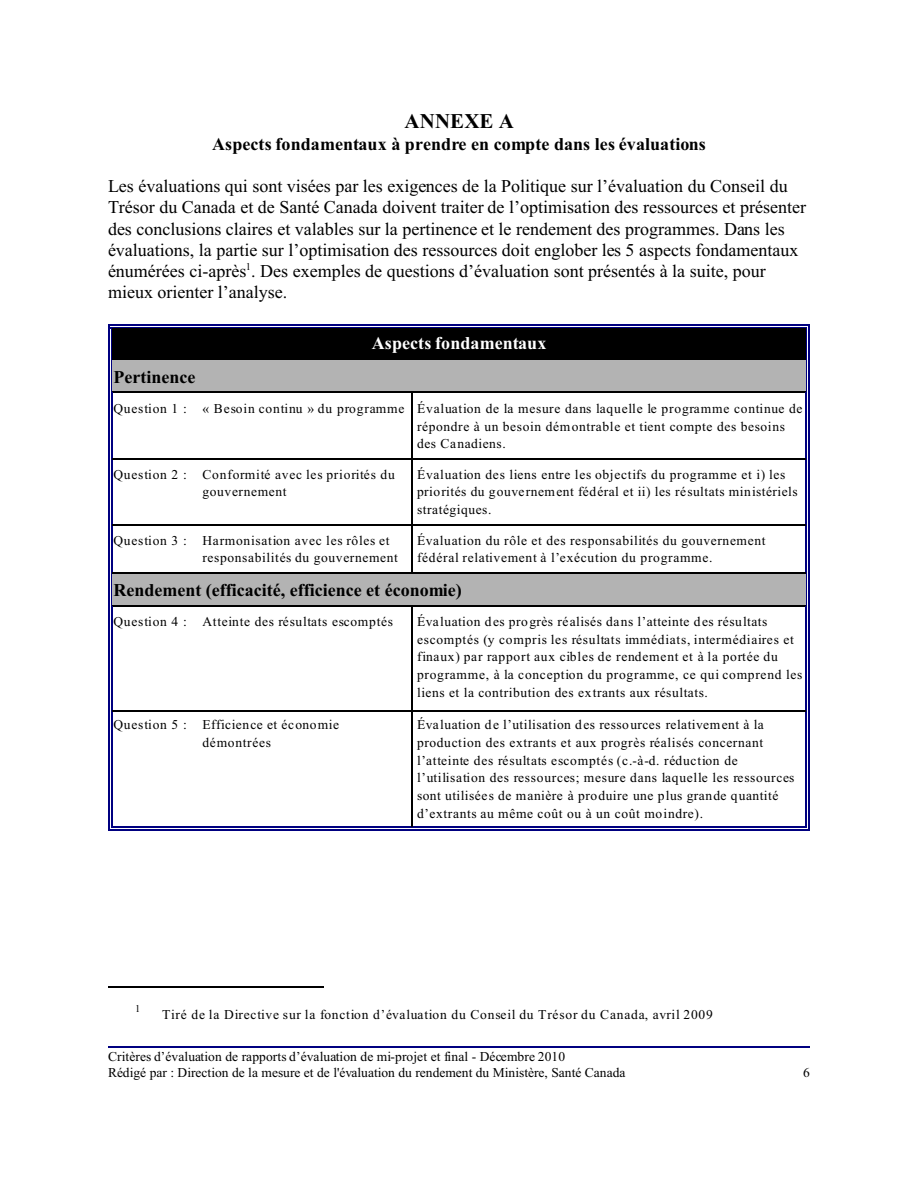
<style>
.page{position:relative;width:918px;height:1188px;background:#fff}
.page>*{position:absolute;margin:0;border:0;box-sizing:border-box;transform-origin:0 0}
.t1{font:700 21px "Times New Roman";letter-spacing:.005em;color:#000}
.t2{font:18px/21.3px "Times New Roman";color:#000}
.t3{font:700 18px "Times New Roman";color:#000}
.t4{font:700 18px "Times New Roman";letter-spacing:.005em;color:#fff}
.t5{font:13.5px/17.7px "Times New Roman";letter-spacing:.045em;color:#000}
.t6{font:13.5px/15.9px "Times New Roman";color:#000}
.t7{font:10.5px "Times New Roman";color:#000}
</style>
<div class="page">
<hr style="left:108px;top:986px;width:216px;height:1px;background:#000">
<hr style="left:108px;top:1046px;width:702px;height:2px;background:#000080">
<hr style="left:111px;top:327px;width:1px;height:33px;background:#000080">
<hr style="left:806px;top:327px;width:1px;height:33px;background:#000080">
<hr style="left:111px;top:327px;width:696px;height:1px;background:#000080">
<hr style="left:108px;top:324px;width:1px;height:36px;background:#000080">
<hr style="left:809px;top:324px;width:1px;height:36px;background:#000080">
<hr style="left:108px;top:324px;width:702px;height:1px;background:#000080">
<div style="left:112px;top:328px;width:694px;height:32px;background:#000"></div>
<hr style="left:111px;top:360px;width:1px;height:32px;background:#000080">
<hr style="left:806px;top:360px;width:1px;height:32px;background:#000080">
<hr style="left:108px;top:360px;width:1px;height:32px;background:#000080">
<hr style="left:809px;top:360px;width:1px;height:32px;background:#000080">
<div style="left:112px;top:360px;width:694px;height:32px;background:#b3b3b3"></div>
<hr style="left:112px;top:391px;width:694px;height:1px;background:#000">
<hr style="left:111px;top:392px;width:1px;height:66px;background:#000080">
<hr style="left:108px;top:392px;width:1px;height:66px;background:#000080">
<hr style="left:806px;top:392px;width:1px;height:66px;background:#000080">
<hr style="left:809px;top:392px;width:1px;height:66px;background:#000080">
<hr style="left:412px;top:392px;width:1px;height:66px;background:#000">
<hr style="left:111px;top:458px;width:1px;height:66px;background:#000080">
<hr style="left:108px;top:458px;width:1px;height:66px;background:#000080">
<hr style="left:112px;top:458px;width:300px;height:2px;background:#000">
<hr style="left:806px;top:458px;width:1px;height:66px;background:#000080">
<hr style="left:809px;top:458px;width:1px;height:66px;background:#000080">
<hr style="left:412px;top:458px;width:1px;height:66px;background:#000">
<hr style="left:412px;top:458px;width:394px;height:2px;background:#000">
<hr style="left:111px;top:524px;width:1px;height:48px;background:#000080">
<hr style="left:108px;top:524px;width:1px;height:48px;background:#000080">
<hr style="left:112px;top:524px;width:300px;height:1px;background:#000">
<hr style="left:806px;top:524px;width:1px;height:48px;background:#000080">
<hr style="left:809px;top:524px;width:1px;height:48px;background:#000080">
<hr style="left:412px;top:524px;width:1px;height:48px;background:#000">
<hr style="left:412px;top:524px;width:394px;height:1px;background:#000">
<hr style="left:111px;top:572px;width:1px;height:34px;background:#000080">
<hr style="left:108px;top:572px;width:1px;height:34px;background:#000080">
<div style="left:112px;top:572px;width:300px;height:34px;background:#b3b3b3"></div>
<hr style="left:112px;top:572px;width:300px;height:2px;background:#000">
<hr style="left:112px;top:605px;width:300px;height:1px;background:#000">
<hr style="left:806px;top:572px;width:1px;height:34px;background:#000080">
<hr style="left:809px;top:572px;width:1px;height:34px;background:#000080">
<div style="left:412px;top:572px;width:394px;height:34px;background:#b3b3b3"></div>
<hr style="left:412px;top:572px;width:394px;height:2px;background:#000">
<hr style="left:412px;top:605px;width:394px;height:1px;background:#000">
<hr style="left:111px;top:607px;width:1px;height:103px;background:#000080">
<hr style="left:108px;top:607px;width:1px;height:103px;background:#000080">
<hr style="left:806px;top:607px;width:1px;height:103px;background:#000080">
<hr style="left:809px;top:607px;width:1px;height:103px;background:#000080">
<hr style="left:412px;top:607px;width:1px;height:103px;background:#000">
<hr style="left:111px;top:710px;width:1px;height:118px;background:#000080">
<hr style="left:111px;top:827px;width:301px;height:1px;background:#000080">
<hr style="left:108px;top:710px;width:1px;height:121px;background:#000080">
<hr style="left:108px;top:829px;width:304px;height:2px;background:#000080">
<hr style="left:112px;top:710px;width:300px;height:1px;background:#000">
<hr style="left:806px;top:710px;width:1px;height:118px;background:#000080">
<hr style="left:412px;top:827px;width:395px;height:1px;background:#000080">
<hr style="left:809px;top:710px;width:1px;height:121px;background:#000080">
<hr style="left:412px;top:829px;width:398px;height:2px;background:#000080">
<hr style="left:412px;top:710px;width:1px;height:116px;background:#000">
<hr style="left:412px;top:710px;width:394px;height:1px;background:#000">
<h1 class="t1" style="left:405px;top:114px;width:111px">ANNEXE A</h1>
<h2 class="t3" style="left:212px;top:138px;width:495px">Aspects fondamentaux à prendre en compte dans les évaluations</h2>
<p class="t2" style="left:108px;top:177px;width:700px">Les évaluations qui sont visées par les exigences de la Politique sur l’évaluation du Conseil du Trésor du Canada et de Santé Canada doivent traiter de l’optimisation des ressources et présenter des conclusions claires et valables sur la pertinence et le rendement des programmes. Dans les évaluations, la partie sur l’optimisation des ressources doit englober les 5 aspects fondamentaux énumérées ci-après<sup>1</sup>. Des exemples de questions d’évaluation sont présentés à la suite, pour mieux orienter l’analyse.</p>
<h2 class="t4" style="left:372px;top:337px;width:176px">Aspects fondamentaux</h2>
<h2 class="t3" style="left:113px;top:371px;width:83px">Pertinence</h2>
<p class="t5" style="left:417px;top:401px;width:387px;text-indent:-304px">Question 1 : « Besoin continu » du programme Évaluation de la mesure dans laquelle le programme continue de répondre à un besoin démontrable et tient compte des besoins des Canadiens.</p>
<p class="t5" style="left:202px;top:467px;width:194px;text-indent:-89px">Question 2 : Conformité avec les priorités du gouvernement</p>
<p class="t5" style="left:417px;top:467px;width:382px">Évaluation des liens entre les objectifs du programme et i) les priorités du gouvernement fédéral et ii) les résultats ministériels stratégiques.</p>
<p class="t5" style="left:202px;top:533px;width:197px;text-indent:-89px">Question 3 : Harmonisation avec les rôles et responsabilités du gouvernement</p>
<p class="t5" style="left:417px;top:533px;width:350px">Évaluation du rôle et des responsabilités du gouvernement fédéral relativement à l’exécution du programme.</p>
<h2 class="t3" style="left:113px;top:584px;width:350px">Rendement (efficacité, efficience et économie)</h2>
<p class="t5" style="left:113px;top:614px;width:281px">Question 4 : Atteinte des résultats escomptés</p>
<p class="t5" style="left:417px;top:614px;width:387px">Évaluation des progrès réalisés dans l’atteinte des résultats escomptés (y compris les résultats immédiats, intermédiaires et finaux) par rapport aux cibles de rendement et à la portée du programme, à la conception du programme, ce qui comprend les liens et la contribution des extrants aux résultats.</p>
<p class="t5" style="left:202px;top:717px;width:138px;text-indent:-89px">Question 5 : Efficience et économie démontrées</p>
<p class="t5" style="left:417px;top:717px;width:379px">Évaluation de l’utilisation des ressources relativement à la production des extrants et aux progrès réalisés concernant l’atteinte des résultats escomptés (c.-à-d. réduction de l’utilisation des ressources; mesure dans laquelle les ressources sont utilisées de manière à produire une plus grande quantité d’extrants au même coût ou à un coût moindre).</p>
<p class="t7" style="left:135px;top:1004px;width:7px">1</p>
<p class="t5" style="left:162px;top:1007px;width:552px">Tiré de la Directive sur la fonction d’évaluation du Conseil du Trésor du Canada, avril 2009</p>
<p class="t6" style="left:108px;top:1050px;width:519px">Critères d’évaluation de rapports d’évaluation de mi-projet et final - Décembre 2010<br>Rédigé par : Direction de la mesure et de l'évaluation du rendement du Ministère, Santé Canada</p>
<p class="t5" style="left:803px;top:1065px;width:8px">6</p>
</div>
